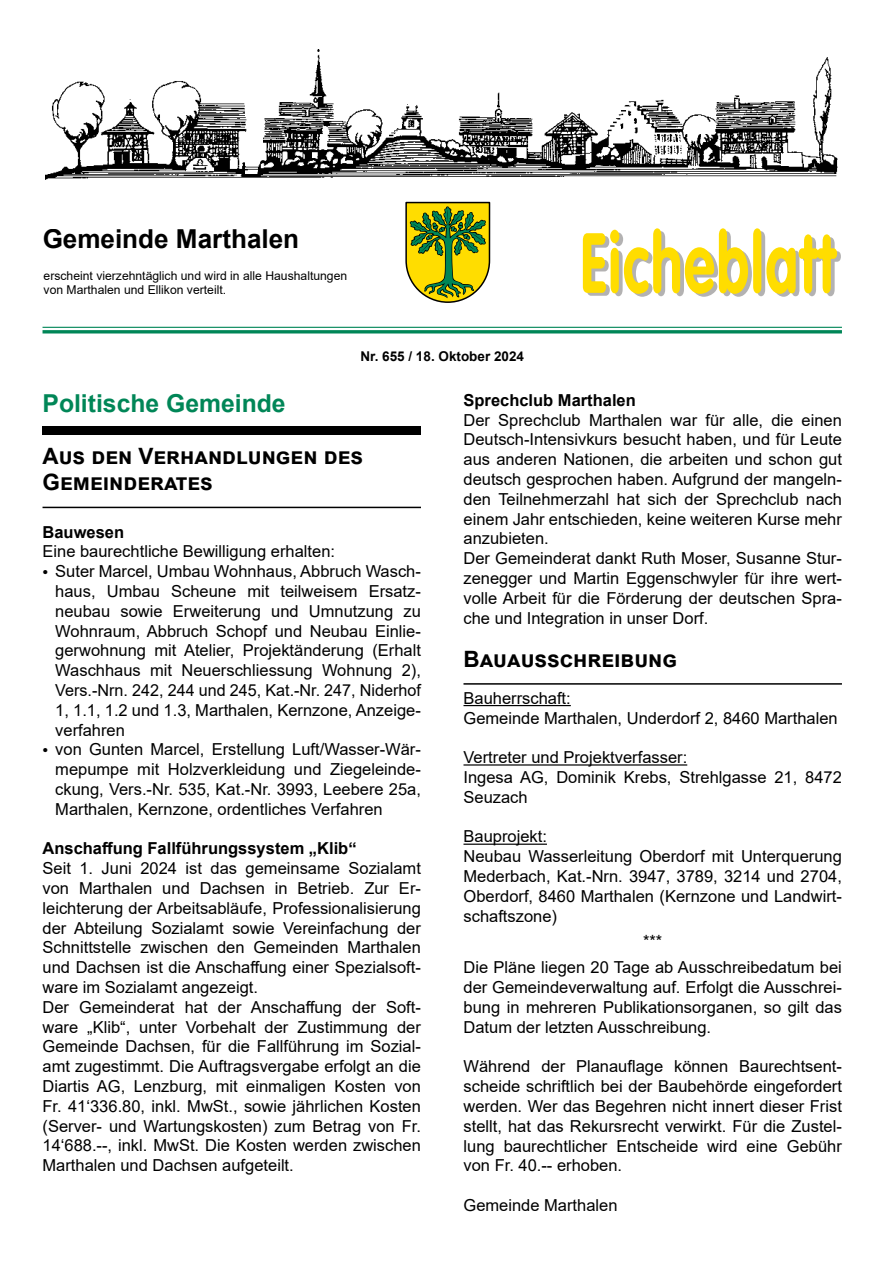
<style>
.page{position:relative;width:893px;height:1263px;background:#fff}
.page>*{position:absolute;margin:0;border:0;box-sizing:border-box;transform-origin:0 0}
.t1{font:700 26.1px "Arial";color:#000}
.t2{font:700 24.75px "Arial";color:#008657}
.t3{font:700 22.5px/25.5px "Arial";color:#000}
.t4{font:16.5px/19.8px "Arial";color:#000}
.t5{font:700 16.5px "Arial";color:#000}
.t6{font:700 13.5px "Arial";color:#000}
.t7{font:12.15px/14.5px "Arial";color:#000}
</style>
<div class="page">
<div style="left:43px;top:426px;width:378px;height:9px;background:#000"></div>
<hr style="left:43px;top:507px;width:378px;height:1px;background:#000">
<hr style="left:463px;top:705px;width:108px;height:1px;background:#000">
<hr style="left:463px;top:764px;width:224px;height:1px;background:#000">
<hr style="left:463px;top:843px;width:84px;height:2px;background:#000">
<hr style="left:463px;top:683px;width:379px;height:2px;background:#000">
<img style="left:46px;top:49px;width:791px;height:131px">
<svg style="left:583px;top:228px;width:258px;height:69px"></svg>
<hr style="left:43px;top:327px;width:799px;height:1px;background:#008657">
<hr style="left:43px;top:330px;width:799px;height:3px;background:#008657">
<svg style="left:405px;top:201px;width:86px;height:102px;background:#a5ab2b"></svg>
<h1 class="t1" style="left:43px;top:220px;width:258px">Gemeinde Marthalen</h1>
<p class="t7" style="left:44px;top:268px;width:305px">erscheint vierzehntäglich und wird in alle Haushaltungen von Marthalen und Ellikon verteilt.</p>
<p class="t6" style="left:360px;top:347px;width:165px">Nr. 655 / 18. Oktober 2024</p>
<h2 class="t2" style="left:43px;top:386px;width:245px">Politische Gemeinde</h2>
<h3 class="t3" style="left:43px;top:444px;width:322px">Aus den Verhandlungen des<br>Gemeinderates</h3>
<p class="t5" style="left:43px;top:520px;width:83px">Bauwesen</p>
<p class="t4" style="left:43px;top:541px;width:294px">Eine baurechtliche Bewilligung erhalten:</p>
<p class="t4" style="left:55px;top:561px;width:367px;text-align:justify;text-indent:-13px">• Suter Marcel, Umbau Wohnhaus, Abbruch Wasch&shy;haus, Umbau Scheune mit teilweisem Ersatz&shy;neubau sowie Erweiterung und Umnutzung zu Wohnraum, Abbruch Schopf und Neubau Einlie&shy;gerwohnung mit Atelier, Projektänderung (Erhalt Waschhaus mit Neuerschliessung Wohnung 2), Vers.-Nrn. 242, 244 und 245, Kat.-Nr. 247, Niderhof 1, 1.1, 1.2 und 1.3, Marthalen, Kernzone, Anzeige&shy;verfahren</p>
<p class="t4" style="left:55px;top:739px;width:367px;text-align:justify;text-indent:-13px">• von Gunten Marcel, Erstellung Luft/Wasser-Wär&shy;mepumpe mit Holzverkleidung und Ziegeleinde&shy;ckung, Vers.-Nr. 535, Kat.-Nr. 3993, Leebere 25a, Marthalen, Kernzone, ordentliches Verfahren</p>
<p class="t5" style="left:43px;top:837px;width:316px">Anschaffung Fallführungssystem „Klib“</p>
<p class="t4" style="left:43px;top:858px;width:380px">Seit 1. Juni 2024 ist das gemeinsame Sozialamt von Marthalen und Dachsen in Betrieb. Zur Er&shy;leichterung der Arbeitsabläufe, Professionalisierung der Abteilung Sozialamt sowie Vereinfachung der Schnittstelle zwischen den Gemeinden Marthalen und Dachsen ist die Anschaffung einer Spezialsoft&shy;ware im Sozialamt angezeigt.<br>Der Gemeinderat hat der Anschaffung der Soft&shy;ware „Klib“, unter Vorbehalt der Zustimmung der Gemeinde Dachsen, für die Fallführung im Sozial&shy;amt zugestimmt. Die Auftragsvergabe erfolgt an die Diartis AG, Lenzburg, mit einmaligen Kosten von Fr. 41‘336.80, inkl. MwSt., sowie jährlichen Kosten (Server- und Wartungskosten) zum Betrag von Fr.<br>14‘688.--, inkl. MwSt. Die Kosten werden zwischen Marthalen und Dachsen aufgeteilt.</p>
<p class="t5" style="left:463px;top:388px;width:174px">Sprechclub Marthalen</p>
<p class="t4" style="left:463px;top:410px;width:380px">Der Sprechclub Marthalen war für alle, die einen Deutsch-Intensivkurs besucht haben, und für Leute aus anderen Nationen, die arbeiten und schon gut deutsch gesprochen haben. Aufgrund der mangeln&shy;den Teilnehmerzahl hat sich der Sprechclub nach einem Jahr entschieden, keine weiteren Kurse mehr anzubieten.<br>Der Gemeinderat dankt Ruth Moser, Susanne Stur&shy;zenegger und Martin Eggenschwyler für ihre wert&shy;volle Arbeit für die Förderung der deutschen Spra&shy;che und Integration in unser Dorf.</p>
<h3 class="t3" style="left:463px;top:647px;width:215px">Bauausschreibung</h3>
<p class="t4" style="left:463px;top:688px;width:376px">Bauherrschaft:<br>Gemeinde Marthalen, Underdorf 2, 8460 Marthalen</p>
<p class="t4" style="left:463px;top:747px;width:380px">Vertreter und Projektverfasser:<br>Ingesa AG, Dominik Krebs, Strehlgasse 21, 8472<br>Seuzach</p>
<p class="t4" style="left:463px;top:827px;width:380px">Bauprojekt:<br>Neubau Wasserleitung Oberdorf mit Unterquerung Mederbach, Kat.-Nrn. 3947, 3789, 3214 und 2704, Oberdorf, 8460 Marthalen (Kernzone und Landwirt&shy;schaftszone)</p>
<p class="t4" style="left:463px;top:929px;width:380px;line-height:25.8px;text-align:center">***<br>Die Pläne liegen 20 Tage ab Ausschreibedatum bei</p>
<p class="t4" style="left:463px;top:977px;width:380px;text-align:justify">der Gemeindeverwaltung auf. Erfolgt die Ausschrei&shy;bung in mehreren Publikationsorganen, so gilt das Datum der letzten Ausschreibung.</p>
<p class="t4" style="left:463px;top:1056px;width:380px;text-align:justify">Während der Planauflage können Baurechtsent&shy;scheide schriftlich bei der Baubehörde eingefordert werden. Wer das Begehren nicht innert dieser Frist stellt, hat das Rekursrecht verwirkt. Für die Zustel&shy;lung baurechtlicher Entscheide wird eine Gebühr von Fr. 40.-- erhoben.</p>
<p class="t4" style="left:463px;top:1195px;width:156px">Gemeinde Marthalen</p>
</div>
